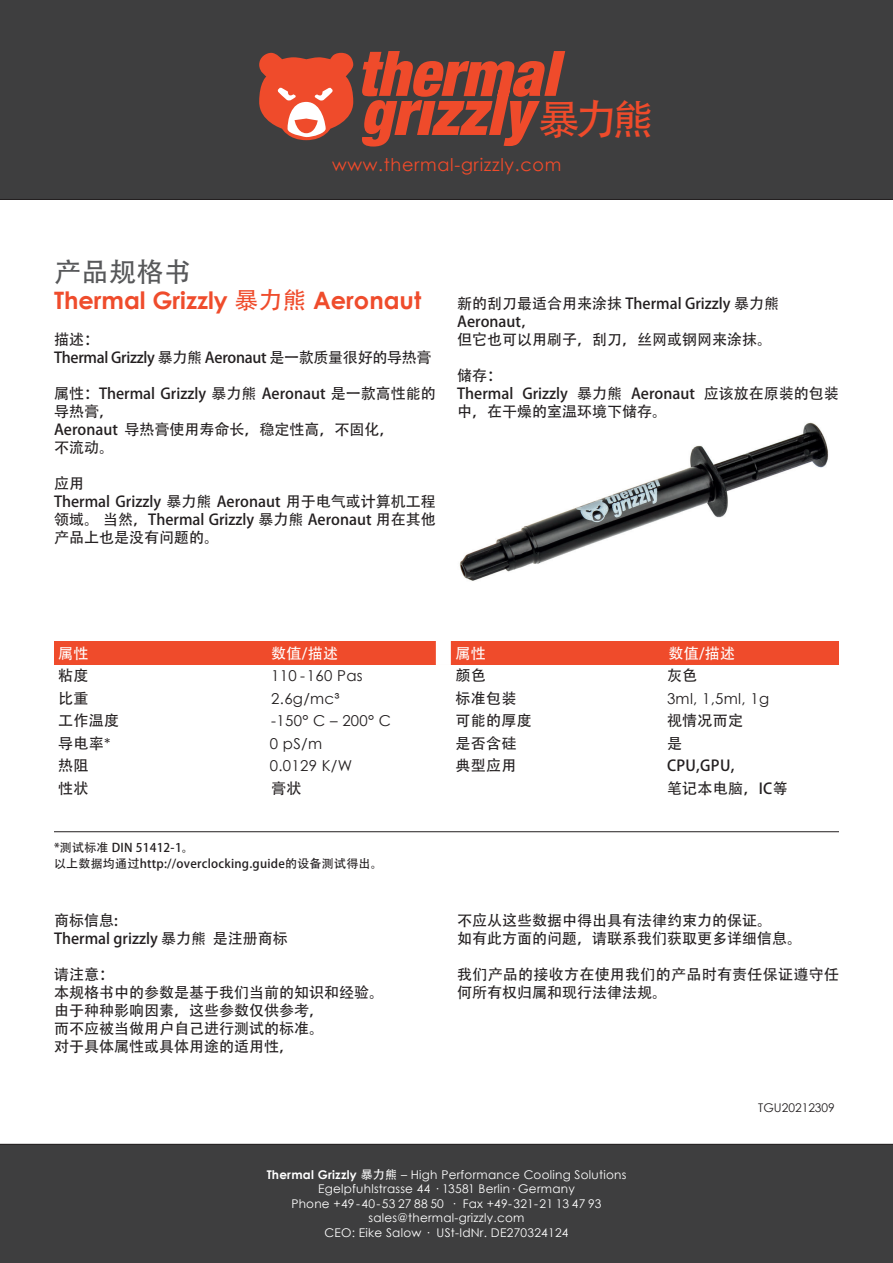
<style>
.page{position:relative;width:893px;height:1263px;background:#fff}
.page>*{position:absolute;margin:0;border:0;box-sizing:border-box;transform-origin:0 0}
.t1{font:42px "Adobe Heiti Std";color:#ef4b2b}
.t2{font:27px "Adobe Heiti Std";letter-spacing:.02em;color:#57585a}
.t3{font:700 24px "Century Gothic";color:#ef4c2c}
.t4{font:17.7px "Century Gothic";letter-spacing:.04em;color:#ef4b2b}
.t5{font:15px/18px "Adobe Heiti Std";color:#231f20}
.t6{font:15px "Century Gothic";letter-spacing:.02em;color:#231f20}
.t7{font:15px/18px "Adobe Heiti Std";letter-spacing:.02em;color:#231f20}
.t8{font:15px "Adobe Heiti Std";letter-spacing:-.02em;color:#231f20}
.t9{font:15px "Adobe Heiti Std";letter-spacing:.02em;color:#fff}
.t10{font:12px "Century Gothic";letter-spacing:.02em;color:#fff}
.t11{font:12px "Adobe Heiti Std";letter-spacing:.02em;color:#231f20}
.t12{font:12px "Century Gothic";color:#231f20}
.s1{font-family:"Adobe Heiti Std";font-weight:400}
.s2{font-family:"Century Gothic"}
.s3{font-weight:700}
.s4{font-family:"Adobe Heiti Std"}
</style>
<div class="page">
<div style="left:0;top:0;width:893px;height:200px;background:#3e3e3f"></div>
<div style="left:54px;top:641px;width:785px;height:23px;background:#ef4b2b"></div>
<div style="left:436px;top:638px;width:15px;height:27px;background:#fff"></div>
<img style="left:459px;top:422px;width:370px;height:159px">
<div style="left:0;top:1144px;width:893px;height:119px;background:#3e3e3f"></div>
<hr style="left:54px;top:831px;width:785px;height:1px;background:#231f20">
<svg style="left:362px;top:51px;width:203px;height:96px"></svg>
<svg style="left:259px;top:53px;width:94px;height:87px"></svg>
<p class="t1" style="left:538px;top:94px;width:117px">暴力熊</p>
<p class="t4" style="left:332px;top:152px;width:231px">www.thermal-grizzly.com</p>
<p class="t2" style="left:54px;top:256px;width:139px">产品规格书</p>
<p class="t3" style="left:54px;top:282px;width:369px">Thermal Grizzly <span class="s1">暴力熊</span> Aeronaut</p>
<p class="t5" style="left:54px;top:331px;width:46px">描述：</p>
<p class="t8" style="left:54px;top:349px;width:379px">Thermal Grizzly 暴力熊 Aeronaut 是一款质量很好的导热膏</p>
<p class="t5" style="left:54px;top:385px;width:383px">属性：Thermal Grizzly 暴力熊 Aeronaut 是一款高性能的导热膏，</p>
<p class="t5" style="left:54px;top:421px;width:342px">Aeronaut 导热膏使用寿命长，稳定性高，不固化，</p>
<p class="t5" style="left:54px;top:439px;width:61px">不流动。</p>
<p class="t5" style="left:54px;top:475px;width:31px">应用</p>
<p class="t5" style="left:54px;top:493px;width:383px;text-align:justify">Thermal Grizzly 暴力熊 Aeronaut 用于电气或计算机工程领域。 当然，Thermal Grizzly 暴力熊 Aeronaut 用在其他产品上也是没有问题的。</p>
<p class="t5" style="left:457px;top:295px;width:323px">新的刮刀最适合用来涂抹 Thermal Grizzly 暴力熊</p>
<p class="t5" style="left:457px;top:313px;width:80px">Aeronaut，</p>
<p class="t5" style="left:457px;top:331px;width:316px">但它也可以用刷子，刮刀，丝网或钢网来涂抹。</p>
<p class="t5" style="left:457px;top:367px;width:46px">储存：</p>
<p class="t5" style="left:457px;top:385px;width:383px">Thermal Grizzly 暴力熊 Aeronaut 应该放在原装的包装中，在干燥的室温环境下储存。</p>
<p class="t9" style="left:58px;top:644px;width:32px">属性</p>
<p class="t9" style="left:271px;top:644px;width:68px">数值/描述</p>
<p class="t5" style="left:58px;top:667px;width:32px">粘度</p>
<p class="t6" style="left:271px;top:665px;width:93px">110 -160 Pas</p>
<p class="t5" style="left:58px;top:689px;width:32px">比重</p>
<p class="t6" style="left:271px;top:688px;width:70px">2.6g/mc³</p>
<p class="t5" style="left:58px;top:712px;width:62px">工作温度</p>
<p class="t6" style="left:271px;top:710px;width:121px">-150° C – 200° C</p>
<p class="t5" style="left:58px;top:734px;width:54px">导电率<span class="s2">*</span></p>
<p class="t6" style="left:270px;top:733px;width:54px">0 pS/m</p>
<p class="t5" style="left:58px;top:757px;width:32px">热阻</p>
<p class="t6" style="left:270px;top:755px;width:84px">0.0129 K/W</p>
<p class="t5" style="left:58px;top:779px;width:32px">性状</p>
<p class="t5" style="left:271px;top:779px;width:32px">膏状</p>
<p class="t11" style="left:54px;top:840px;width:141px">*测试标准 DIN 51412-1。</p>
<p class="t11" style="left:54px;top:856px;width:330px">以上数据均通过http://overclocking.guide的设备测试得出。</p>
<p class="t5" style="left:54px;top:912px;width:65px">商标信息:</p>
<p class="t5" style="left:54px;top:930px;width:235px">Thermal grizzly 暴力熊 是注册商标</p>
<p class="t5" style="left:54px;top:966px;width:61px">请注意：</p>
<p class="t5" style="left:54px;top:984px;width:331px">本规格书中的参数是基于我们当前的知识和经验。</p>
<p class="t5" style="left:54px;top:1002px;width:271px">由于种种影响因素，这些参数仅供参考，</p>
<p class="t5" style="left:54px;top:1020px;width:271px">而不应被当做用户自己进行测试的标准。</p>
<p class="t5" style="left:54px;top:1038px;width:241px">对于具体属性或具体用途的适用性，</p>
<p class="t9" style="left:455px;top:644px;width:32px">属性</p>
<p class="t9" style="left:668px;top:644px;width:68px">数值/描述</p>
<p class="t5" style="left:455px;top:667px;width:32px">颜色</p>
<p class="t5" style="left:667px;top:667px;width:32px">灰色</p>
<p class="t5" style="left:455px;top:689px;width:62px">标准包装</p>
<p class="t6" style="left:667px;top:688px;width:104px">3ml, 1,5ml, 1g</p>
<p class="t5" style="left:455px;top:712px;width:78px">可能的厚度</p>
<p class="t5" style="left:667px;top:712px;width:78px">视情况而定</p>
<p class="t5" style="left:455px;top:734px;width:62px">是否含硅</p>
<p class="t5" style="left:667px;top:734px;width:16px">是</p>
<p class="t5" style="left:455px;top:757px;width:62px">典型应用</p>
<p class="t5" style="left:667px;top:757px;width:69px">CPU,GPU,</p>
<p class="t7" style="left:667px;top:779px;width:122px">笔记本电脑，IC等</p>
<p class="t5" style="left:457px;top:912px;width:316px">不应从这些数据中得出具有法律约束力的保证。</p>
<p class="t5" style="left:457px;top:930px;width:346px">如有此方面的问题，请联系我们获取更多详细信息。</p>
<p class="t7" style="left:457px;top:966px;width:383px">我们产品的接收方在使用我们的产品时有责任保证遵守任何所有权归属和现行法律法规。</p>
<p class="t12" style="left:758px;top:1099px;width:78px">TGU20212309</p>
<p class="t10" style="left:267px;top:1166px;width:361px"><span class="s3">Thermal Grizzly</span> <span class="s4">暴力熊</span> – High Performance Cooling Solutions</p>
<p class="t10" style="left:318px;top:1181px;width:258px">Egelpfuhlstrasse 44 · 13581 Berlin· Germany</p>
<p class="t10" style="left:291px;top:1195px;width:312px">Phone +49-40-53 27 88 50 · Fax +49-321-21 13 47 93</p>
<p class="t10" style="left:369px;top:1209px;width:157px">sales@thermal-grizzly.com</p>
<p class="t10" style="left:324px;top:1224px;width:246px">CEO: Eike Salow · USt-IdNr. DE270324124</p>
</div>
